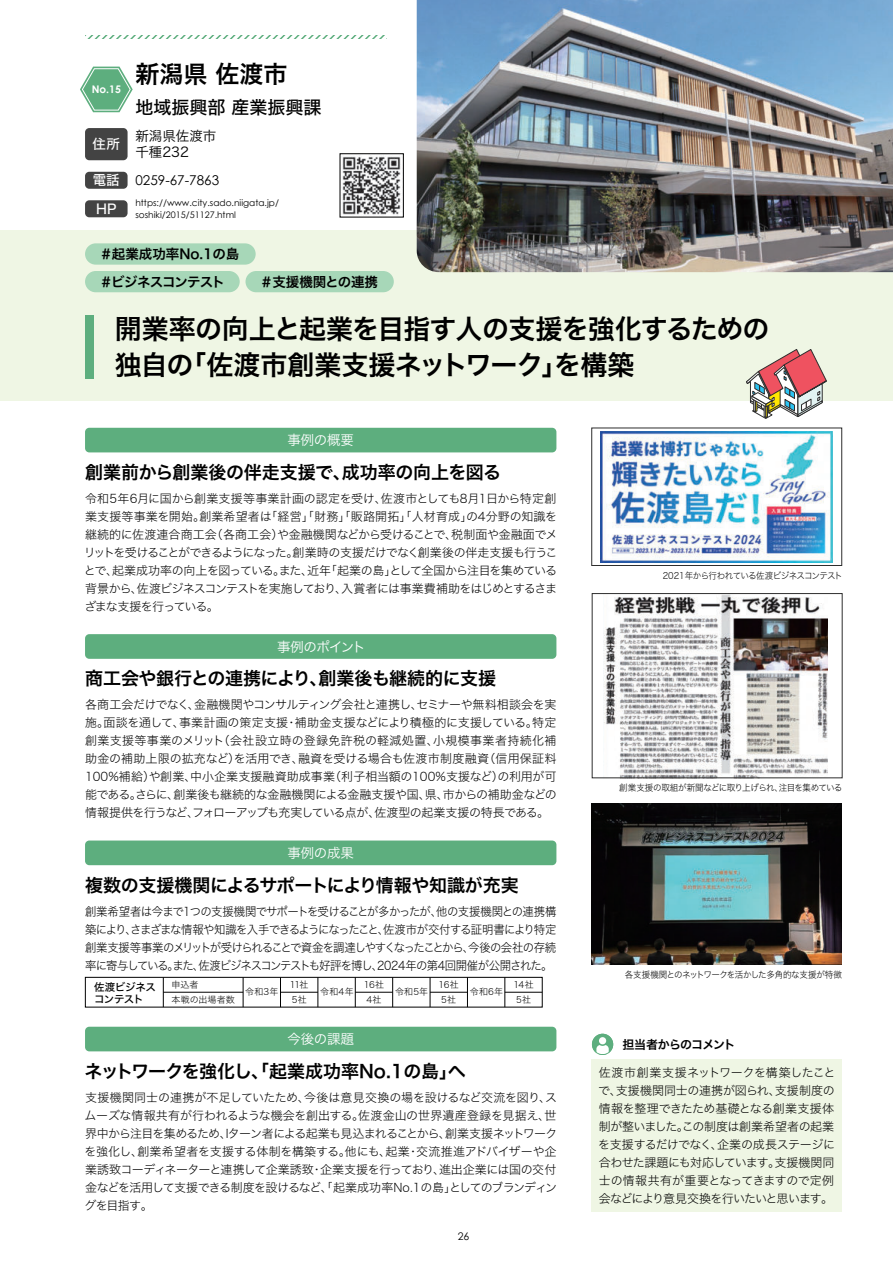
<style>
.page{position:relative;width:893px;height:1263px;background:#fff}
.page>*{position:absolute;margin:0;border:0;box-sizing:border-box;transform-origin:0 0}
.t1{font:27px/36px "Hiragino Sans W6";letter-spacing:-.03em;color:#000}
.t2{font:24px "Hiragino Sans W6";color:#000}
.t3{font:18px "Hiragino Sans W6";letter-spacing:-.02em;color:#000}
.t4{font:18px "Hiragino Sans W5";color:#000}
.t5{font:13.5px/27.6px "Hiragino Sans W6";letter-spacing:-.02em;color:#000}
.t6{font:13.5px "Hiragino Sans W3";letter-spacing:-.03em;color:#fff}
.t7{font:13.5px "Century Gothic";color:#000}
.t8{font:13.5px/16.5px "Hiragino Sans W3";color:#000}
.t9{font:13.5px "Hiragino Sans W6";color:#000}
.t10{font:13.5px "Hiragino Sans W3";letter-spacing:-.055em;color:#fff}
.t11{font:13.5px "Hiragino Sans W5";color:#fff}
.t12{font:12px/18px "Hiragino Sans W2";letter-spacing:-.065em;color:#000;text-align:justify}
.t13{font:12px/18px "Hiragino Sans W2";letter-spacing:-.065em;color:#000;text-align:justify;scale:.95 1}
.t14{font:12px "Hiragino Sans W6";letter-spacing:-.07em;color:#000}
.t15{font:10.5px/12px "Hiragino Sans W5";letter-spacing:-.04em;color:#000}
.t16{font:700 10.5px "Century Gothic";color:#fff}
.t17{font:10.5px "Century Gothic";color:#000}
.t18{font:9px/12px "Century Gothic";color:#000}
.t19{font:9px "Hiragino Sans W2";letter-spacing:-.035em;color:#000;scale:.95 1}
.t20{font:9px/14.9px "Hiragino Sans W2";letter-spacing:-.035em;color:#000}
.t21{font:9px "Hiragino Sans W2";letter-spacing:-.075em;color:#000;scale:.95 1}
.t22{font:9px "Hiragino Sans W2";letter-spacing:.005em;color:#000}
.s1{font-family:"Hiragino Sans W5";color:#fff}
</style>
<div class="page">
<div style="left:0;top:230px;width:893px;height:170px;background:#eff6e4"></div>
<svg style="left:85px;top:36px;width:302px;height:3px"></svg>
<div style="left:85px;top:315px;width:9px;height:64px;background:#5dae7e"></div>
<div style="left:85px;top:428px;width:471px;height:24px;background:#5dae7e;border-radius:4px"></div>
<div style="left:85px;top:634px;width:471px;height:25px;background:#5dae7e;border-radius:4px"></div>
<div style="left:85px;top:840px;width:471px;height:25px;background:#5dae7e;border-radius:4px"></div>
<div style="left:85px;top:1027px;width:471px;height:24px;background:#5dae7e;border-radius:4px"></div>
<div style="left:591px;top:1059px;width:251px;height:153px;background:#eff6e4"></div>
<svg style="left:592px;top:1034px;width:21px;height:21px"></svg>
<img style="left:417px;top:0;width:476px;height:272px">
<hr style="left:163px;top:977px;width:1px;height:30px;background:#000">
<hr style="left:243px;top:977px;width:1px;height:30px;background:#000">
<hr style="left:280px;top:977px;width:1px;height:30px;background:#000">
<hr style="left:318px;top:977px;width:1px;height:30px;background:#000">
<hr style="left:163px;top:992px;width:80px;height:1px;background:#000">
<hr style="left:280px;top:992px;width:38px;height:1px;background:#000">
<hr style="left:355px;top:977px;width:1px;height:30px;background:#000">
<hr style="left:392px;top:977px;width:1px;height:30px;background:#000">
<hr style="left:355px;top:992px;width:38px;height:1px;background:#000">
<hr style="left:430px;top:977px;width:1px;height:30px;background:#000">
<hr style="left:430px;top:992px;width:37px;height:1px;background:#000">
<hr style="left:467px;top:977px;width:1px;height:30px;background:#000">
<hr style="left:504px;top:977px;width:1px;height:30px;background:#000">
<hr style="left:505px;top:992px;width:37px;height:1px;background:#000">
<div style="left:85px;top:977px;width:458px;height:30px;border:1px solid #000"></div>
<div style="left:85px;top:243px;width:171px;height:22px;background:#a7d7b8;border-radius:11px"></div>
<div style="left:85px;top:271px;width:155px;height:21px;background:#a7d7b8;border-radius:11px"></div>
<div style="left:245px;top:271px;width:149px;height:21px;background:#a7d7b8;border-radius:11px"></div>
<img style="left:342px;top:155px;width:60px;height:60px">
<div style="left:340px;top:153px;width:64px;height:64px;border:1px solid #000"></div>
<img style="left:604px;top:595px;width:224px;height:181px">
<div style="left:592px;top:593px;width:250px;height:185px;border:1px solid #2e2e2e"></div>
<div style="left:591px;top:428px;width:251px;height:138px;border:1px solid #2e2e2e"></div>
<div style="left:85px;top:128px;width:43px;height:32px;background:#434343;border-radius:4px"></div>
<div style="left:85px;top:172px;width:43px;height:17px;background:#434343;border-radius:4px"></div>
<div style="left:85px;top:200px;width:43px;height:17px;background:#434343;border-radius:4px"></div>
<img style="left:601px;top:431px;width:232px;height:131px">
<img style="left:592px;top:804px;width:250px;height:161px">
<svg style="left:80px;top:67px;width:53px;height:45px"></svg>
<svg style="left:746px;top:349px;width:85px;height:70px"></svg>
<p class="t16" style="left:92px;top:83px;width:31px">No.15</p>
<h2 class="t2" style="left:135px;top:52px;width:153px">新潟県 佐渡市</h2>
<h3 class="t4" style="left:135px;top:91px;width:187px">地域振興部 産業振興課</h3>
<p class="t8" style="left:135px;top:127px;width:82px">新潟県佐渡市千種232</p>
<p class="t11" style="left:93px;top:132px;width:29px">住所</p>
<p class="t7" style="left:93px;top:175px;width:128px"><span class="s1">電話</span> 0259-67-7863</p>
<p class="t11" style="left:96px;top:197px;width:22px">HP</p>
<p class="t18" style="left:135px;top:197px;width:145px">https://www.city.sado.niigata.jp/ soshiki/2015/51127.html</p>
<p class="t5" style="left:99px;top:240px;width:141px">＃起業成功率No.1の島＃ビジネスコンテスト</p>
<p class="t9" style="left:260px;top:269px;width:120px">＃支援機関との連携</p>
<h1 class="t1" style="left:115px;top:310px;width:656px">開業率の向上と起業を目指す人の支援を強化するための独自の「佐渡市創業支援ネットワーク」を構築</h1>
<p class="t6" style="left:287px;top:428px;width:68px">事例の概要</p>
<h3 class="t3" style="left:85px;top:456px;width:418px">創業前から創業後の伴走支援で、成功率の向上を図る</h3>
<p class="t12" style="left:84px;top:488px;width:475px">令和5年6月に国から創業支援等事業計画の認定を受け、佐渡市としても8月1日から特定創業支援等事業を開始。創業希望者は「経営」「財務」「販路開拓」「人材育成」の4分野の知識を継続的に佐渡連合商工会（各商工会）や金融機関などから受けることで、税制面や金融面でメリットを受けることができるようになった。創業時の支援だけでなく創業後の伴走支援も行うことで、起業成功率の向上を図っている。また、近年「起業の島」として全国から注目を集めている背景から、佐渡ビジネスコンテストを実施しており、入賞者には事業費補助をはじめとするさまざまな支援を行っている。</p>
<p class="t10" style="left:277px;top:634px;width:90px">事例のポイント</p>
<h3 class="t3" style="left:85px;top:662px;width:412px">商工会や銀行との連携により、創業後も継続的に支援</h3>
<p class="t12" style="left:85px;top:695px;width:473px">各商工会だけでなく、金融機関やコンサルティング会社と連携し、セミナーや無料相談会を実施。面談を通して、事業計画の策定支援・補助金支援などにより積極的に支援している。特定創業支援等事業のメリット（会社設立時の登録免許税の軽減処置、小規模事業者持続化補助金の補助上限の拡充など）を活用でき、融資を受ける場合も佐渡市制度融資（信用保証料100%補給）や創業、中小企業支援融資助成事業（利子相当額の100%支援など）の利用が可能である。さらに、創業後も継続的な金融機関による金融支援や国、県、市からの補助金などの情報提供を行うなど、フォローアップも充実している点が、佐渡型の起業支援の特長である。</p>
<p class="t6" style="left:287px;top:841px;width:68px">事例の成果</p>
<h3 class="t3" style="left:85px;top:869px;width:435px">複数の支援機関によるサポートにより情報や知識が充実</h3>
<p class="t13" style="left:85px;top:901px;width:498px">創業希望者は今まで1つの支援機関でサポートを受けることが多かったが、他の支援機関との連携構築により、さまざまな情報や知識を入手できるようになったこと、佐渡市が交付する証明書により特定創業支援等事業のメリットが受けられることで資金を調達しやすくなったことから、今後の会社の存続率に寄与している。また、佐渡ビジネスコンテストも好評を博し、2024年の第4回開催が公開された。</p>
<p class="t15" style="left:94px;top:980px;width:63px">佐渡ビジネスコンテスト</p>
<p class="t20" style="left:320px;top:984px;width:35px">令和4年</p>
<p class="t20" style="left:364px;top:977px;width:22px">16社<br>4社</p>
<p class="t20" style="left:395px;top:984px;width:35px">令和5年</p>
<p class="t20" style="left:439px;top:977px;width:22px">16社<br>5社</p>
<p class="t20" style="left:470px;top:984px;width:35px">令和6年</p>
<p class="t20" style="left:513px;top:977px;width:22px;text-align:center">14社<br>5社</p>
<p class="t20" style="left:172px;top:977px;width:29px">申込者</p>
<p class="t20" style="left:290px;top:977px;width:20px">11社</p>
<p class="t20" style="left:245px;top:984px;width:35px">令和3年</p>
<p class="t22" style="left:172px;top:992px;width:65px">本戦の出場者数</p>
<p class="t20" style="left:292px;top:992px;width:17px">5社</p>
<p class="t6" style="left:287px;top:1027px;width:68px">今後の課題</p>
<h3 class="t3" style="left:85px;top:1055px;width:383px">ネットワークを強化し、「起業成功率No.1の島」へ</h3>
<p class="t12" style="left:85px;top:1087px;width:474px">支援機関同士の連携が不足していたため、今後は意見交換の場を設けるなど交流を図り、スムーズな情報共有が行われるような機会を創出する。佐渡金山の世界遺産登録を見据え、世界中から注目を集めるため、Iターン者による起業も見込まれることから、創業支援ネットワークを強化し、創業希望者を支援する体制を構築する。他にも、起業・交流推進アドバイザーや企業誘致コーディネーターと連携して企業誘致・企業支援を行っており、進出企業には国の交付金などを活用して支援できる制度を設けるなど、「起業成功率No.1の島」としてのブランディングを目指す。</p>
<p class="t17" style="left:458px;top:1232px;width:13px">26</p>
<p class="t21" style="left:663px;top:567px;width:191px">2021年から行われている佐渡ビジネスコンテスト</p>
<p class="t19" style="left:619px;top:780px;width:236px">創業支援の取組が新聞などに取り上げられ、注目を集めている</p>
<p class="t19" style="left:625px;top:966px;width:230px">各支援機関とのネットワークを活かした多角的な支援が特徴</p>
<p class="t14" style="left:622px;top:1033px;width:114px">担当者からのコメント</p>
<p class="t12" style="left:598px;top:1062px;width:239px">佐渡市創業支援ネットワークを構築したことで、支援機関同士の連携が図られ、支援制度の情報を整理できたため基礎となる創業支援体制が整いました。この制度は創業希望者の起業を支援するだけでなく、企業の成長ステージに合わせた課題にも対応しています。支援機関同士の情報共有が重要となってきますので定例会などにより意見交換を行いたいと思います。</p>
</div>
